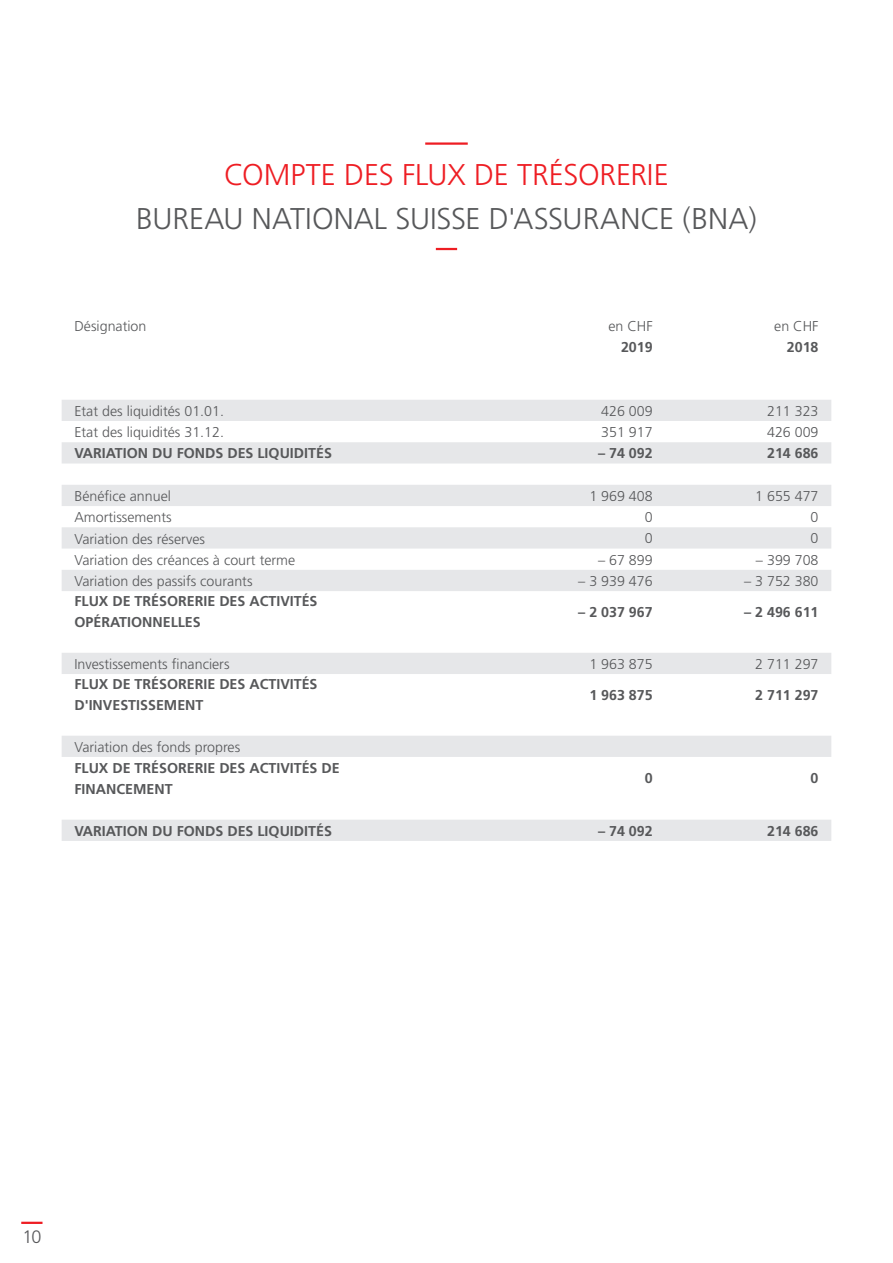
<style>
.page{position:relative;width:893px;height:1263px;background:#fff}
.page>*{position:absolute;margin:0;border:0;box-sizing:border-box;transform-origin:0 0}
.Subline{font:300 30px "Frutiger";color:#57585a}
.Headline{font:300 30px "Frutiger";letter-spacing:-.005em;color:#ee1d23}
.t1{font:300 18px "Frutiger";color:#57585a}
.Tabellentext{font:300 14.25px "Frutiger";color:#57585a}
.Tabellentext-2{font:700 14.25px/21px "Frutiger";color:#57585a}
</style>
<div class="page">
<hr style="left:21px;top:1222px;width:22px;height:2px;background:#ee1d23">
<svg style="left:62px;top:400px;width:769px;height:441px"></svg>
<hr style="left:425px;top:142px;width:43px;height:3px;background:#ee1d23">
<hr style="left:436px;top:248px;width:21px;height:2px;background:#ee1d23">
<p class="Headline" style="left:224px;top:158px;width:446px">COMPTE DES FLUX DE TRÉSORERIE</p>
<p class="Subline" style="left:136px;top:201px;width:622px">BUREAU NATIONAL SUISSE D'ASSURANCE (BNA)</p>
<p class="Tabellentext" style="left:74px;top:318px;width:74px">Désignation</p>
<p class="Tabellentext" style="left:608px;top:318px;width:46px">en CHF</p>
<p class="Tabellentext-2" style="left:621px;top:337px;width:33px">2019</p>
<p class="Tabellentext" style="left:774px;top:318px;width:46px">en CHF</p>
<p class="Tabellentext-2" style="left:787px;top:337px;width:33px">2018</p>
<p class="Tabellentext" style="left:74px;top:403px;width:151px">Etat des liquidités 01.01.</p>
<p class="Tabellentext" style="left:601px;top:403px;width:53px">426 009</p>
<p class="Tabellentext" style="left:767px;top:403px;width:53px">211 323</p>
<p class="Tabellentext" style="left:74px;top:424px;width:151px">Etat des liquidités 31.12.</p>
<p class="Tabellentext" style="left:601px;top:424px;width:53px">351 917</p>
<p class="Tabellentext" style="left:767px;top:424px;width:53px">426 009</p>
<p class="Tabellentext-2" style="left:74px;top:443px;width:259px">VARIATION DU FONDS DES LIQUIDITÉS</p>
<p class="Tabellentext-2" style="left:598px;top:443px;width:56px">– 74 092</p>
<p class="Tabellentext-2" style="left:767px;top:443px;width:53px">214 686</p>
<p class="Tabellentext" style="left:74px;top:488px;width:98px">Bénéfice annuel</p>
<p class="Tabellentext" style="left:589px;top:488px;width:65px">1 969 408</p>
<p class="Tabellentext" style="left:755px;top:488px;width:65px">1 655 477</p>
<p class="Tabellentext" style="left:74px;top:509px;width:99px">Amortissements</p>
<p class="Tabellentext" style="left:645px;top:509px;width:9px">0</p>
<p class="Tabellentext" style="left:811px;top:509px;width:9px">0</p>
<p class="Tabellentext" style="left:74px;top:530px;width:132px">Variation des réserves</p>
<p class="Tabellentext" style="left:645px;top:530px;width:9px">0</p>
<p class="Tabellentext" style="left:811px;top:530px;width:9px">0</p>
<p class="Tabellentext" style="left:74px;top:552px;width:222px">Variation des créances à court terme</p>
<p class="Tabellentext" style="left:598px;top:552px;width:56px">– 67 899</p>
<p class="Tabellentext" style="left:756px;top:552px;width:64px">– 399 708</p>
<p class="Tabellentext" style="left:74px;top:573px;width:180px">Variation des passifs courants</p>
<p class="Tabellentext" style="left:578px;top:573px;width:76px">– 3 939 476</p>
<p class="Tabellentext" style="left:744px;top:573px;width:76px">– 3 752 380</p>
<p class="Tabellentext-2" style="left:74px;top:591px;width:245px">FLUX DE TRÉSORERIE DES ACTIVITÉS<br>OPÉRATIONNELLES</p>
<p class="Tabellentext-2" style="left:578px;top:601px;width:76px">– 2 037 967</p>
<p class="Tabellentext-2" style="left:744px;top:601px;width:76px">– 2 496 611</p>
<p class="Tabellentext" style="left:74px;top:656px;width:157px">Investissements financiers</p>
<p class="Tabellentext" style="left:589px;top:656px;width:65px">1 963 875</p>
<p class="Tabellentext" style="left:755px;top:656px;width:65px">2 711 297</p>
<p class="Tabellentext-2" style="left:74px;top:674px;width:245px">FLUX DE TRÉSORERIE DES ACTIVITÉS<br>D'INVESTISSEMENT</p>
<p class="Tabellentext-2" style="left:589px;top:684px;width:65px">1 963 875</p>
<p class="Tabellentext-2" style="left:755px;top:684px;width:65px">2 711 297</p>
<p class="Tabellentext" style="left:74px;top:739px;width:167px">Variation des fonds propres</p>
<p class="Tabellentext-2" style="left:74px;top:757px;width:267px">FLUX DE TRÉSORERIE DES ACTIVITÉS DE<br>FINANCEMENT</p>
<p class="Tabellentext-2" style="left:645px;top:767px;width:9px">0</p>
<p class="Tabellentext-2" style="left:811px;top:767px;width:9px">0</p>
<p class="Tabellentext-2" style="left:74px;top:820px;width:259px">VARIATION DU FONDS DES LIQUIDITÉS</p>
<p class="Tabellentext-2" style="left:598px;top:820px;width:56px">– 74 092</p>
<p class="Tabellentext-2" style="left:767px;top:820px;width:53px">214 686</p>
<p class="t1" style="left:22px;top:1227px;width:21px">10</p>
</div>
